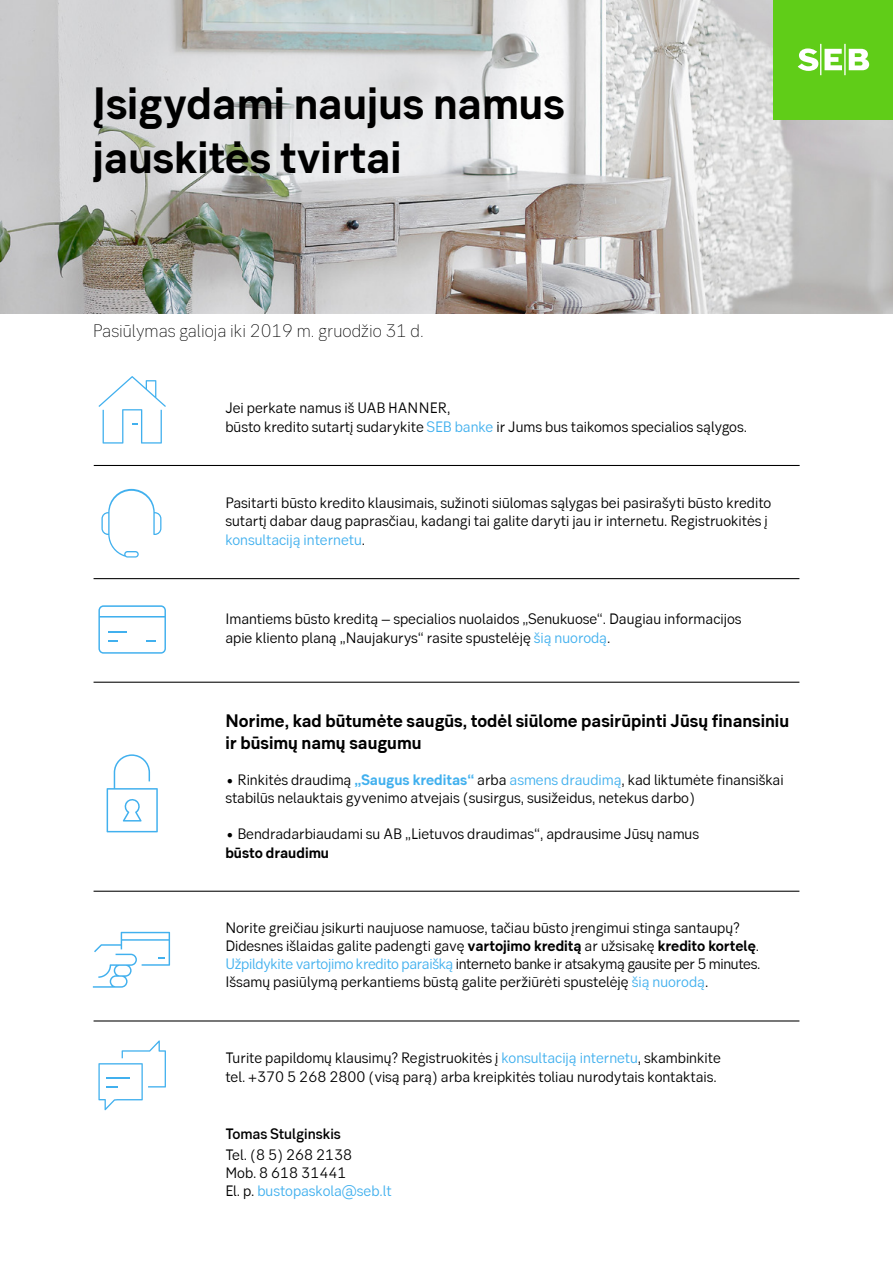
<style>
.page{position:relative;width:893px;height:1263px;background:#fff}
.page>*{position:absolute;margin:0;border:0;box-sizing:border-box;transform-origin:0 0}
.t1{font:700 45px/54px "SEB Sans Serif";color:#000}
.t2{font:700 18px/21.6px "SEB Sans Serif";color:#000}
.t3{font:300 18px "SEB Sans Serif";color:#000}
.t4{font:15px/18px "SEB Sans Serif";color:#000}
.t5{font:500 15px "SEB Sans Serif";color:#000}
.t6{font:700 15px "SEB Sans Serif";color:#000}
.s1{color:#41b0ee}
.s2{font-weight:700;color:#41b0ee}
.s3{font-weight:700}
</style>
<div class="page">
<img style="left:0;top:0;width:893px;height:313px">
<hr style="left:94px;top:891px;width:705px;height:1px;background:#000">
<hr style="left:94px;top:1020px;width:705px;height:1px;background:#000">
<hr style="left:94px;top:578px;width:705px;height:1px;background:#000">
<hr style="left:94px;top:682px;width:705px;height:1px;background:#000">
<hr style="left:94px;top:465px;width:706px;height:1px;background:#000">
<div style="left:774px;top:0;width:119px;height:119px;background:#60cd18"></div>
<svg style="left:798px;top:44px;width:71px;height:31px"></svg>
<svg style="left:98px;top:605px;width:68px;height:49px"></svg>
<svg style="left:107px;top:754px;width:51px;height:78px"></svg>
<svg style="left:93px;top:932px;width:77px;height:56px"></svg>
<svg style="left:101px;top:489px;width:60px;height:68px"></svg>
<svg style="left:98px;top:1040px;width:68px;height:70px"></svg>
<svg style="left:98px;top:376px;width:68px;height:68px"></svg>
<h1 class="t1" style="left:93px;top:76px;width:473px">Įsigydami naujus namus jauskitės tvirtai</h1>
<p class="t3" style="left:93px;top:321px;width:332px">Pasiūlymas galioja iki 2019 m. gruodžio 31 d.</p>
<p class="t4" style="left:225px;top:398px;width:523px;line-height:18.9px">Jei perkate namus iš UAB HANNER,<br>būsto kredito sutartį sudarykite <span class="s1">SEB banke</span> ir Jums bus taikomos specialios sąlygos.</p>
<p class="t4" style="left:225px;top:493px;width:547px;line-height:18.5px">Pasitarti būsto kredito klausimais, sužinoti siūlomas sąlygas bei pasirašyti būsto kredito sutartį dabar daug paprasčiau, kadangi tai galite daryti jau ir internetu. Registruokitės į <span class="s1">konsultaciją internetu</span>.</p>
<p class="t4" style="left:225px;top:609px;width:518px;line-height:18.9px">Imantiems būsto kreditą – specialios nuolaidos „Senukuose“. Daugiau informacijos apie kliento planą „Naujakurys“ rasite spustelėję <span class="s1">šią nuorodą</span>.</p>
<p class="t2" style="left:225px;top:710px;width:565px">Norime, kad būtumėte saugūs, todėl siūlome pasirūpinti Jūsų finansiniu ir būsimų namų saugumu</p>
<p class="t4" style="left:225px;top:771px;width:560px">• Rinkitės draudimą <span class="s2">„Saugus kreditas“</span> arba <span class="s1">asmens draudimą</span>, kad liktumėte finansiškai stabilūs nelauktais gyvenimo atvejais (susirgus, susižeidus, netekus darbo)</p>
<p class="t4" style="left:225px;top:825px;width:475px">• Bendradarbiaudami su AB „Lietuvos draudimas“, apdrausime Jūsų namus</p>
<p class="t6" style="left:225px;top:844px;width:105px">būsto draudimu</p>
<p class="t4" style="left:225px;top:918px;width:537px">Norite greičiau įsikurti naujuose namuose, tačiau būsto įrengimui stinga santaupų?<br>Didesnes išlaidas galite padengti gavę <span class="s3">vartojimo kreditą</span> ar užsisakę <span class="s3">kredito kortelę</span>.<br><span class="s1">Užpildykite vartojimo kredito paraišką</span> interneto banke ir atsakymą gausite per 5 minutes.<br>Išsamų pasiūlymą perkantiems būstą galite peržiūrėti spustelėję <span class="s1">šią nuorodą</span>.</p>
<p class="t4" style="left:225px;top:1048px;width:497px;line-height:18.9px">Turite papildomų klausimų? Registruokitės į <span class="s1">konsultaciją internetu</span>, skambinkite tel. +370 5 268 2800 (visą parą) arba kreipkitės toliau nurodytais kontaktais.</p>
<p class="t5" style="left:225px;top:1125px;width:117px">Tomas Stulginskis</p>
<p class="t4" style="left:225px;top:1145px;width:168px">Tel. (8 5) 268 2138<br>Mob. 8 618 31441<br>El. p. <span class="s1">bustopaskola@seb.lt</span></p>
</div>
